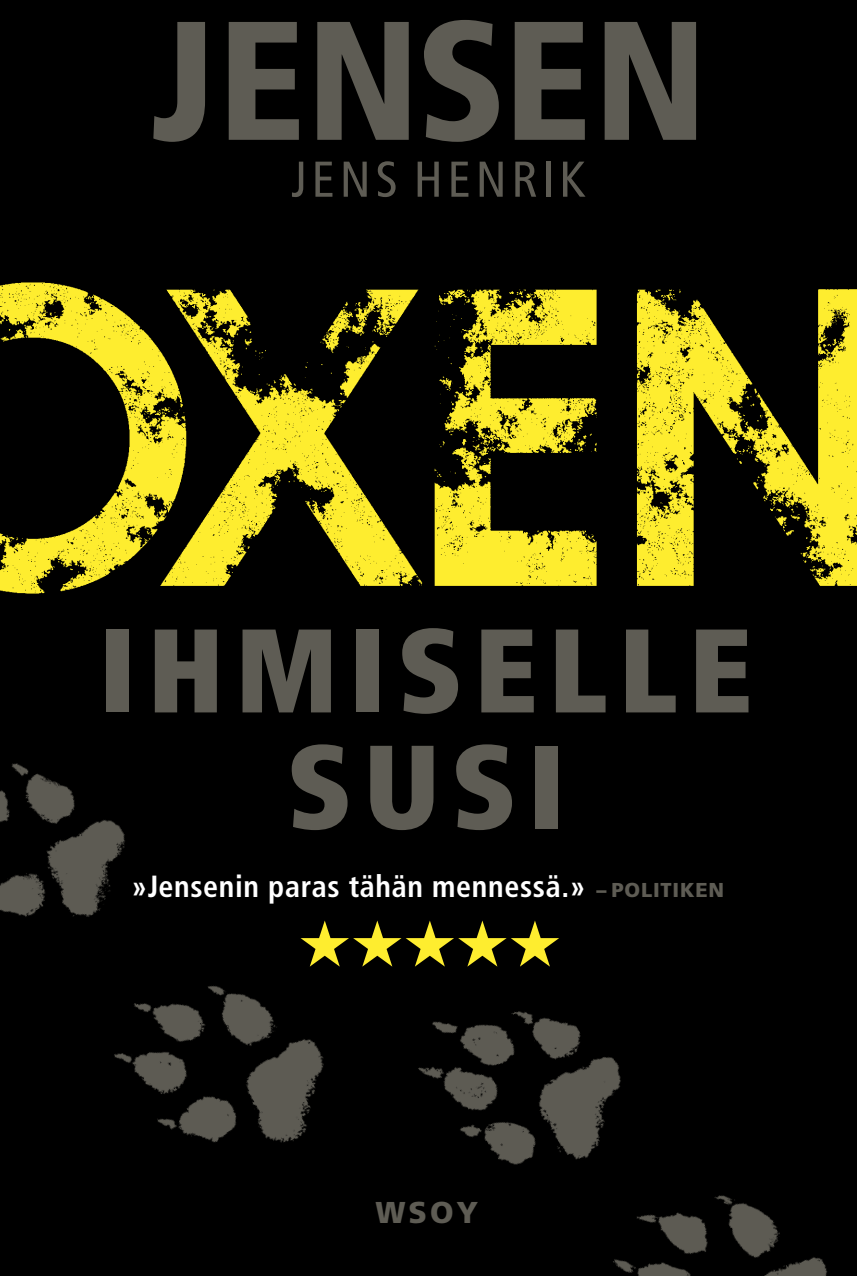
<style>
.page{position:relative;width:857px;height:1276px;background:#fff}
.page>*{position:absolute;margin:0;border:0;box-sizing:border-box;transform-origin:0 0}
.t1{font:900 condensed 168.8px "Frutiger LT Std";letter-spacing:.01em;color:#5e5c54}
.t2{font:900 condensed 118.8px/116.2px "Frutiger LT Std";letter-spacing:.09em;color:#5e5c54;text-align:center}
.t3{font:64.4px "Zapf Dingbats ITC";color:#feed2f}
.t4{font:condensed 50.2px "Frutiger LT Std";letter-spacing:.1em;color:#5e5c54}
.t5{font:700 condensed 30.6px "Frutiger LT Std";letter-spacing:.02em;color:#fff}
.t6{font:900 30.2px "Frutiger LT Std";color:#5e5c54}
.s1{font-weight:900;font-stretch:normal;font-size:20.2px;color:#5e5c54}
</style>
<div class="page">
<div style="left:0;top:0;width:856px;height:1276px;background:#000"></div>
<img style="left:0;top:282px;width:856px;height:312px">
<img style="left:0;top:763px;width:827px;height:513px">
<h1 class="t1" style="left:150px;top:-20px;width:557px">JENSEN</h1>
<h3 class="t4" style="left:290px;top:150px;width:296px">JENS HENRIK</h3>
<h2 class="t2" style="left:99px;top:612px;width:654px">IHMISELLE<br>SUSI</h2>
<p class="t5" style="left:131px;top:867px;width:594px">»Jensenin paras tähän mennessä.» <span class="s1">– POLITIKEN</span></p>
<h3 class="t3" style="left:298px;top:913px;width:264px">★★★★★</h3>
<p class="t6" style="left:375px;top:1194px;width:104px">WSOY</p>
</div>
